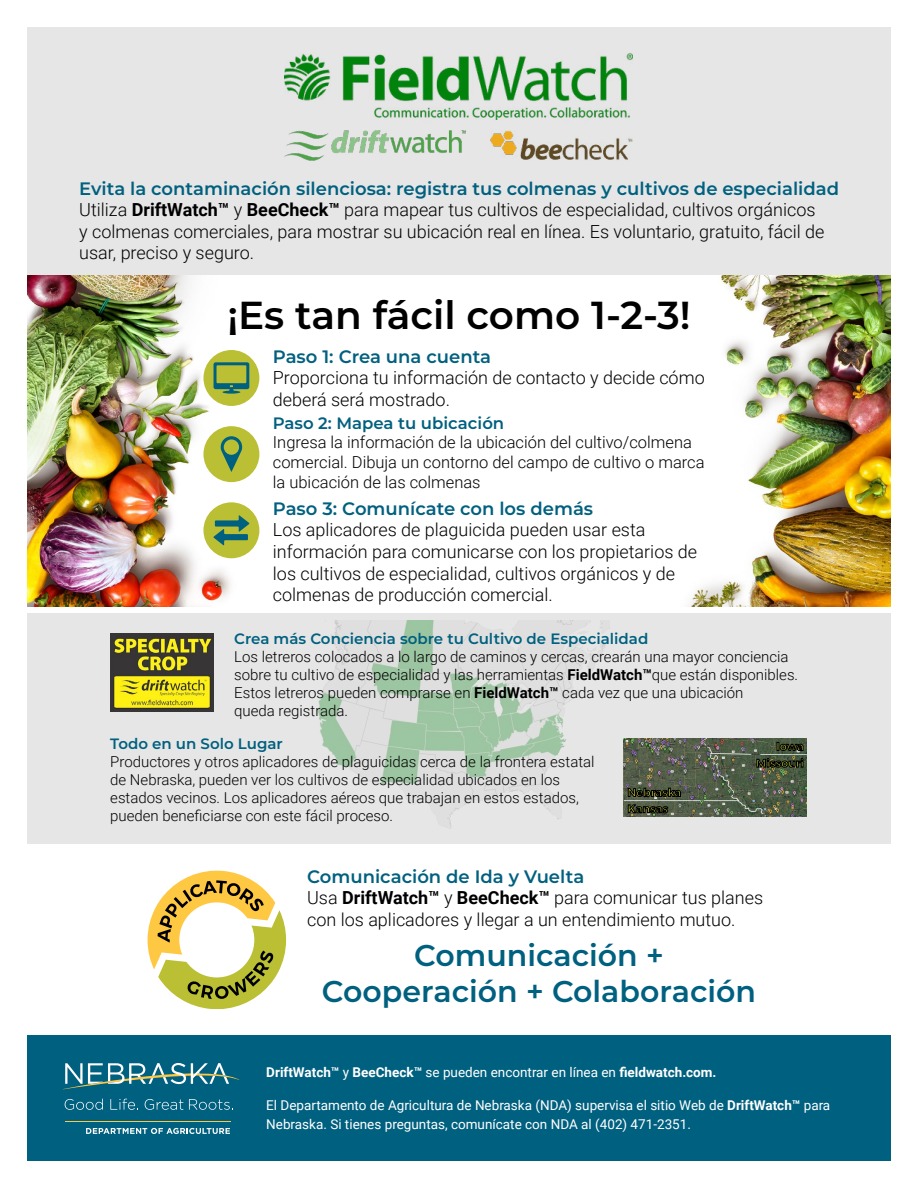
<style>
.page{position:relative;width:918px;height:1188px;background:#fff}
.page>*{position:absolute;margin:0;border:0;box-sizing:border-box;transform-origin:0 0}
.t1{font:600 39px "Montserrat";color:#000}
.t2{font:600 30px/36px "Montserrat";color:#00607f;text-align:center}
.t3{font:300 18px/21.6px "Roboto";color:#000}
.t4{font:600 18px "Montserrat";color:#00607f}
.t5{font:300 16.5px/19.8px "Roboto";color:#000}
.t6{font:600 16.5px "Montserrat";color:#00607f}
.t7{font:300 15px/18px "Roboto";color:#000}
.t8{font:600 15px "Montserrat";color:#00607f}
.t9{font:13.5px/19.8px "Roboto";color:#fff}
.t10{font:700 13.5px "Roboto";color:#fff}
.s1{font-weight:700}
.s2{font-weight:400}
</style>
<div class="page">
<div style="left:27px;top:27px;width:864px;height:249px;background:#e6e6e6"></div>
<div style="left:27px;top:1036px;width:864px;height:125px;background:#00607f"></div>
<hr style="left:65px;top:1121px;width:166px;height:1px;background:#ffc843">
<svg style="left:86px;top:1128px;width:144px;height:6px"></svg>
<svg style="left:65px;top:1099px;width:38px;height:11px"></svg>
<svg style="left:110px;top:1099px;width:28px;height:11px"></svg>
<svg style="left:145px;top:1099px;width:38px;height:11px"></svg>
<svg style="left:189px;top:1099px;width:44px;height:11px"></svg>
<svg style="left:64px;top:1063px;width:175px;height:26px"></svg>
<img style="left:27px;top:276px;width:864px;height:331px">
<svg style="left:27px;top:613px;width:864px;height:230px;background:#dee1de"></svg>
<img style="left:110px;top:634px;width:104px;height:78px">
<img style="left:624px;top:739px;width:183px;height:77px">
<div style="left:203px;top:350px;width:56px;height:56px;background:#babf33;border-radius:50%"></div>
<svg style="left:214px;top:362px;width:35px;height:32px"></svg>
<div style="left:203px;top:502px;width:56px;height:56px;background:#babf33;border-radius:50%"></div>
<svg style="left:213px;top:515px;width:36px;height:31px"></svg>
<div style="left:203px;top:426px;width:56px;height:56px;background:#babf33;border-radius:50%"></div>
<svg style="left:221px;top:436px;width:21px;height:36px"></svg>
<svg style="left:148px;top:871px;width:138px;height:138px"></svg>
<img style="left:284px;top:53px;width:348px;height:81px">
<img style="left:284px;top:130px;width:181px;height:31px">
<img style="left:489px;top:130px;width:143px;height:30px">
<p class="t4" style="left:79px;top:176px;width:761px">Evita la contaminación silenciosa: registra tus colmenas y cultivos de especialidad</p>
<p class="t3" style="left:79px;top:198px;width:747px">Utiliza <span class="s1">DriftWatch™</span> y <span class="s1">BeeCheck™</span> para mapear tus cultivos de especialidad, cultivos orgánicos y colmenas comerciales, para mostrar su ubicación real en línea. Es voluntario, gratuito, fácil de usar, preciso y seguro.</p>
<h1 class="t1" style="left:227px;top:288px;width:465px">¡Es tan fácil como 1-2-3!</h1>
<p class="t4" style="left:273px;top:343px;width:220px">Paso 1: Crea una cuenta</p>
<p class="t3" style="left:273px;top:366px;width:433px">Proporciona tu información de contacto y decide cómo deberá será mostrado.</p>
<p class="t6" style="left:273px;top:411px;width:233px">Paso 2: Mapea tu ubicación</p>
<p class="t5" style="left:273px;top:432px;width:433px">Ingresa la información de la ubicación del cultivo/colmena comercial. Dibuja un contorno del campo de cultivo o marca la ubicación de las colmenas</p>
<p class="t4" style="left:273px;top:496px;width:322px">Paso 3: Comunícate con los demás</p>
<p class="t3" style="left:273px;top:519px;width:426px">Los aplicadores de plaguicida pueden usar esta información para comunicarse con los propietarios de los cultivos de especialidad, cultivos orgánicos y de colmenas de producción comercial.</p>
<p class="t8" style="left:234px;top:628px;width:416px">Crea más Conciencia sobre tu Cultivo de Especialidad</p>
<p class="t7" style="left:234px;top:647px;width:565px">Los letreros colocados a lo largo de caminos y cercas, crearán una mayor conciencia sobre tu cultivo de especialidad y las herramientas <span class="s1">FieldWatch™</span>que están disponibles.<br>Estos letreros pueden comprarse en <span class="s1">FieldWatch™</span> cada vez que una ubicación<br>queda registrada.</p>
<p class="t8" style="left:110px;top:733px;width:174px">Todo en un Solo Lugar</p>
<p class="t7" style="left:110px;top:752px;width:486px">Productores y otros aplicadores de plaguicidas cerca de la frontera estatal de Nebraska, pueden ver los cultivos de especialidad ubicados en los estados vecinos. Los aplicadores aéreos que trabajan en estos estados, pueden beneficiarse con este fácil proceso.</p>
<p class="t4" style="left:307px;top:864px;width:279px">Comunicación de Ida y Vuelta</p>
<p class="t3" style="left:307px;top:887px;width:457px">Usa <span class="s1">DriftWatch™</span> y <span class="s1">BeeCheck™</span> para comunicar tus planes con los aplicadores y llegar a un entendimiento mutuo.</p>
<h2 class="t2" style="left:322px;top:936px;width:436px">Comunicación +<br>Cooperación + Colaboración</h2>
<p class="t10" style="left:266px;top:1063px;width:452px">DriftWatch™ <span class="s2">y</span> BeeCheck™ <span class="s2">se pueden encontrar en línea en</span> fieldwatch.com.</p>
<p class="t9" style="left:266px;top:1094px;width:566px">El Departamento de Agricultura de Nebraska (NDA) supervisa el sitio Web de <span class="s1">DriftWatch™</span> para<br>Nebraska. Si tienes preguntas, comunícate con NDA al (402) 471-2351.</p>
</div>
